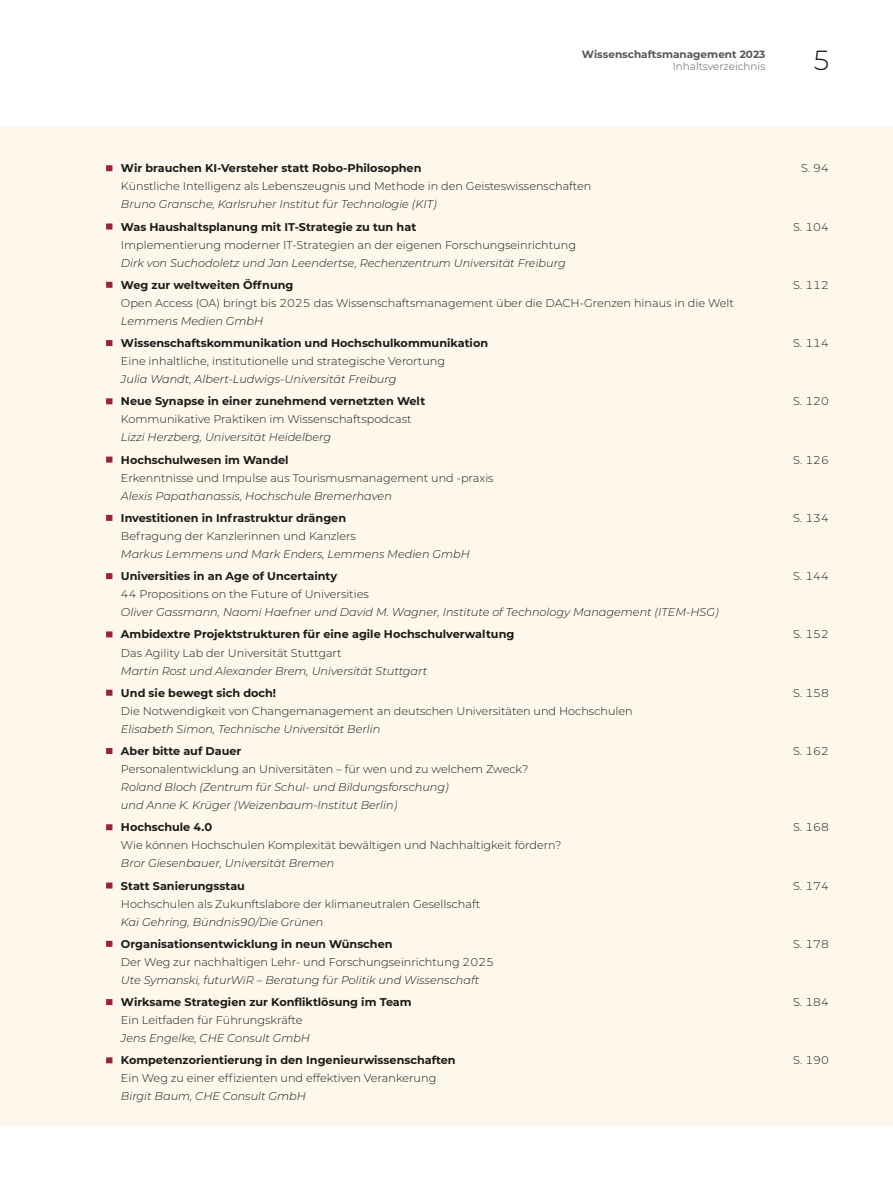
<style>
.page{position:relative;width:893px;height:1191px;background:#fff}
.page>*{position:absolute;margin:0;border:0;box-sizing:border-box;transform-origin:0 0}
.t1{font:300 27.6px "Montserrat";color:#1a1a18}
.t2{font:300 11.25px "Montserrat";color:#1a1a18}
.t3{font:italic 300 11.25px/18px "Montserrat";color:#1a1a18}
.t4{font:700 11.25px "Montserrat";color:#1a1a18}
.t5{font:700 10.5px "Montserrat";color:#565656}
.t6{font:300 10.5px "Montserrat";color:#565656}
</style>
<div class="page">
<div style="left:0;top:128px;width:893px;height:999px;background:#fef7eb"></div>
<svg style="left:106px;top:165px;width:6px;height:6px"></svg>
<svg style="left:106px;top:223px;width:6px;height:6px"></svg>
<svg style="left:106px;top:282px;width:6px;height:6px"></svg>
<svg style="left:106px;top:340px;width:6px;height:6px"></svg>
<svg style="left:106px;top:398px;width:6px;height:6px"></svg>
<svg style="left:106px;top:456px;width:6px;height:6px"></svg>
<svg style="left:106px;top:515px;width:6px;height:6px"></svg>
<svg style="left:106px;top:573px;width:6px;height:6px"></svg>
<svg style="left:106px;top:631px;width:6px;height:6px"></svg>
<svg style="left:106px;top:689px;width:6px;height:6px"></svg>
<svg style="left:106px;top:748px;width:6px;height:6px"></svg>
<svg style="left:106px;top:824px;width:6px;height:6px"></svg>
<svg style="left:106px;top:882px;width:6px;height:6px"></svg>
<svg style="left:106px;top:940px;width:6px;height:6px"></svg>
<svg style="left:106px;top:999px;width:6px;height:6px"></svg>
<svg style="left:106px;top:1057px;width:6px;height:6px"></svg>
<p class="t5" style="left:582px;top:47px;width:185px">Wissenschaftsmanagement 2023</p>
<p class="t6" style="left:673px;top:60px;width:94px">Inhaltsverzeichnis</p>
<h1 class="t1" style="left:814px;top:42px;width:17px">5</h1>
<p class="t4" style="left:121px;top:160px;width:302px">Wir brauchen KI-Versteher statt Robo-Philosophen</p>
<p class="t2" style="left:801px;top:161px;width:29px">S. 94</p>
<p class="t2" style="left:121px;top:179px;width:472px">Künstliche Intelligenz als Lebenszeugnis und Methode in den Geisteswissenschaften</p>
<p class="t3" style="left:121px;top:195px;width:317px">Bruno Gransche, Karlsruher Institut für Technologie (KIT)</p>
<p class="t4" style="left:121px;top:218px;width:297px">Was Haushaltsplanung mit IT-Strategie zu tun hat</p>
<p class="t2" style="left:793px;top:219px;width:37px">S. 104</p>
<p class="t2" style="left:121px;top:237px;width:457px">Implementierung moderner IT-Strategien an der eigenen Forschungseinrichtung</p>
<p class="t3" style="left:121px;top:253px;width:446px">Dirk von Suchodoletz und Jan Leendertse, Rechenzentrum Universität Freiburg</p>
<p class="t4" style="left:121px;top:277px;width:174px">Weg zur weltweiten Öffnung</p>
<p class="t2" style="left:793px;top:277px;width:37px">S. 112</p>
<p class="t2" style="left:121px;top:295px;width:614px">Open Access (OA) bringt bis 2025 das Wissenschaftsmanagement über die DACH-Grenzen hinaus in die Welt</p>
<p class="t3" style="left:121px;top:311px;width:144px">Lemmens Medien GmbH</p>
<p class="t4" style="left:121px;top:335px;width:369px">Wissenschaftskommunikation und Hochschulkommunikation</p>
<p class="t2" style="left:793px;top:335px;width:37px">S. 114</p>
<p class="t2" style="left:121px;top:353px;width:326px">Eine inhaltliche, institutionelle und strategische Verortung</p>
<p class="t3" style="left:121px;top:370px;width:277px">Julia Wandt, Albert-Ludwigs-Universität Freiburg</p>
<p class="t4" style="left:121px;top:393px;width:306px">Neue Synapse in einer zunehmend vernetzten Welt</p>
<p class="t2" style="left:793px;top:394px;width:37px">S. 120</p>
<p class="t2" style="left:121px;top:412px;width:292px">Kommunikative Praktiken im Wissenschaftspodcast</p>
<p class="t3" style="left:121px;top:428px;width:212px">Lizzi Herzberg, Universität Heidelberg</p>
<p class="t4" style="left:121px;top:451px;width:169px">Hochschulwesen im Wandel</p>
<p class="t2" style="left:793px;top:452px;width:37px">S. 126</p>
<p class="t2" style="left:121px;top:470px;width:374px">Erkenntnisse und Impulse aus Tourismusmanagement und -praxis</p>
<p class="t3" style="left:121px;top:486px;width:272px">Alexis Papathanassis, Hochschule Bremerhaven</p>
<p class="t4" style="left:121px;top:510px;width:227px">Investitionen in Infrastruktur drängen</p>
<p class="t2" style="left:793px;top:510px;width:37px">S. 134</p>
<p class="t2" style="left:121px;top:528px;width:236px">Befragung der Kanzlerinnen und Kanzlers</p>
<p class="t3" style="left:121px;top:544px;width:350px">Markus Lemmens und Mark Enders, Lemmens Medien GmbH</p>
<p class="t4" style="left:121px;top:568px;width:218px">Universities in an Age of Uncertainty</p>
<p class="t2" style="left:793px;top:568px;width:37px">S. 144</p>
<p class="t2" style="left:121px;top:586px;width:249px">44 Propositions on the Future of Universities</p>
<p class="t3" style="left:121px;top:603px;width:599px">Oliver Gassmann, Naomi Haefner und David M. Wagner, Institute of Technology Management (ITEM-HSG)</p>
<p class="t4" style="left:121px;top:626px;width:395px">Ambidextre Projektstrukturen für eine agile Hochschulverwaltung</p>
<p class="t2" style="left:793px;top:627px;width:37px">S. 152</p>
<p class="t2" style="left:121px;top:645px;width:222px">Das Agility Lab der Universität Stuttgart</p>
<p class="t3" style="left:121px;top:661px;width:308px">Martin Rost und Alexander Brem, Universität Stuttgart</p>
<p class="t4" style="left:121px;top:684px;width:157px">Und sie bewegt sich doch!</p>
<p class="t2" style="left:793px;top:685px;width:37px">S. 158</p>
<p class="t2" style="left:121px;top:703px;width:513px">Die Notwendigkeit von Changemanagement an deutschen Universitäten und Hochschulen</p>
<p class="t3" style="left:121px;top:719px;width:261px">Elisabeth Simon, Technische Universität Berlin</p>
<p class="t4" style="left:121px;top:743px;width:122px">Aber bitte auf Dauer</p>
<p class="t2" style="left:793px;top:743px;width:37px">S. 162</p>
<p class="t2" style="left:121px;top:761px;width:409px">Personalentwicklung an Universitäten – für wen und zu welchem Zweck?</p>
<p class="t3" style="left:121px;top:777px;width:329px">Roland Bloch (Zentrum für Schul- und Bildungsforschung) und Anne K. Krüger (Weizenbaum-Institut Berlin)</p>
<p class="t4" style="left:121px;top:819px;width:93px">Hochschule 4.0</p>
<p class="t2" style="left:793px;top:819px;width:37px">S. 168</p>
<p class="t2" style="left:121px;top:837px;width:442px">Wie können Hochschulen Komplexität bewältigen und Nachhaltigkeit fördern?</p>
<p class="t3" style="left:121px;top:854px;width:215px">Bror Giesenbauer, Universität Bremen</p>
<p class="t4" style="left:121px;top:877px;width:126px">Statt Sanierungsstau</p>
<p class="t2" style="left:793px;top:878px;width:37px">S. 174</p>
<p class="t2" style="left:121px;top:896px;width:361px">Hochschulen als Zukunftslabore der klimaneutralen Gesellschaft</p>
<p class="t3" style="left:121px;top:912px;width:204px">Kai Gehring, Bündnis90/Die Grünen</p>
<p class="t4" style="left:121px;top:935px;width:273px">Organisationsentwicklung in neun Wünschen</p>
<p class="t2" style="left:793px;top:936px;width:37px">S. 178</p>
<p class="t2" style="left:121px;top:954px;width:375px">Der Weg zur nachhaltigen Lehr- und Forschungseinrichtung 2025</p>
<p class="t3" style="left:121px;top:970px;width:360px">Ute Symanski, futurWiR – Beratung für Politik und Wissenschaft</p>
<p class="t4" style="left:121px;top:994px;width:292px">Wirksame Strategien zur Konfliktlösung im Team</p>
<p class="t2" style="left:793px;top:994px;width:37px">S. 184</p>
<p class="t2" style="left:121px;top:1012px;width:183px">Ein Leitfaden für Führungskräfte</p>
<p class="t3" style="left:121px;top:1028px;width:191px">Jens Engelke, CHE Consult GmbH</p>
<p class="t4" style="left:121px;top:1052px;width:336px">Kompetenzorientierung in den Ingenieurwissenschaften</p>
<p class="t2" style="left:793px;top:1052px;width:37px">S. 190</p>
<p class="t2" style="left:121px;top:1070px;width:317px">Ein Weg zu einer effizienten und effektiven Verankerung</p>
<p class="t3" style="left:121px;top:1087px;width:186px">Birgit Baum, CHE Consult GmbH</p>
</div>
